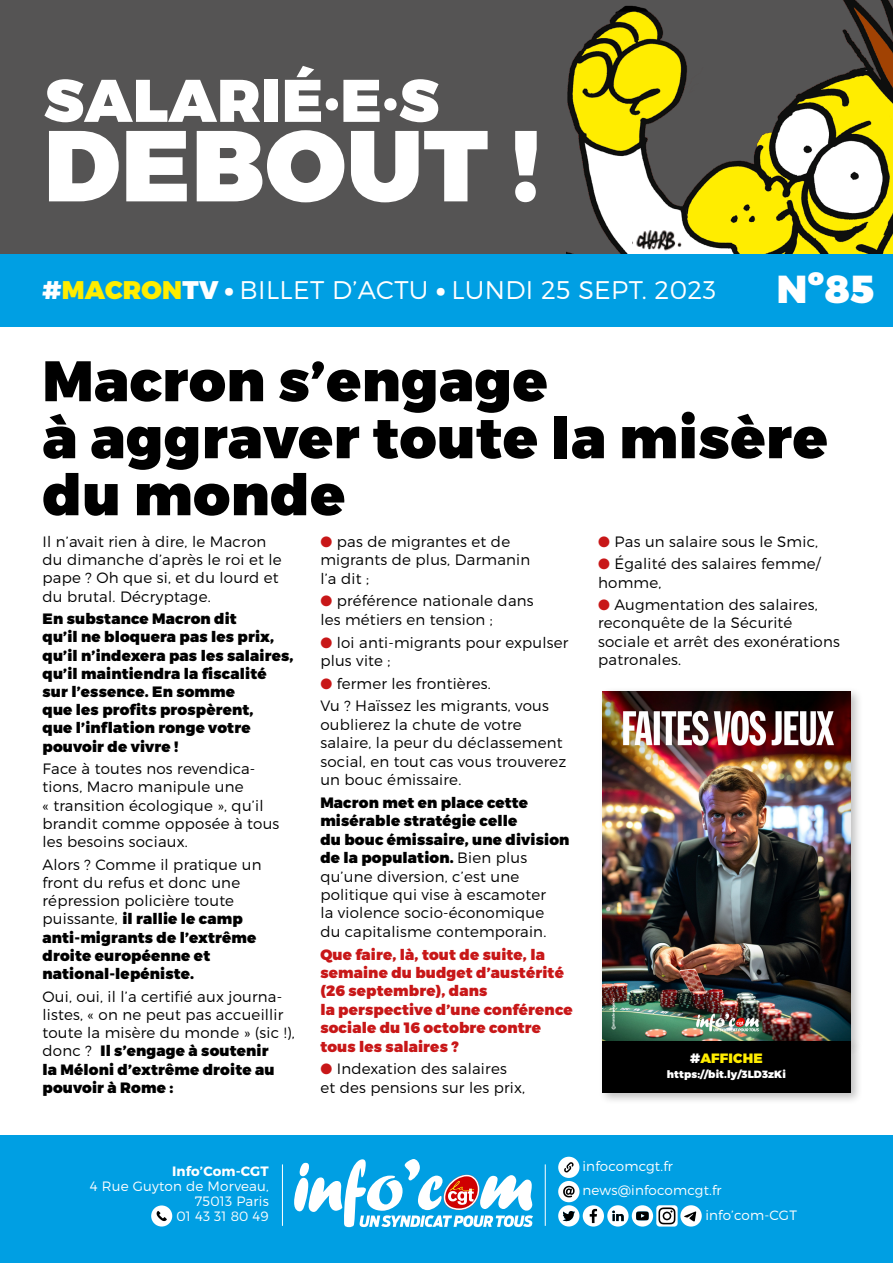
<style>
.page{position:relative;width:893px;height:1263px;background:#fff}
.page>*{position:absolute;margin:0;border:0;box-sizing:border-box;transform-origin:0 0}
.t1{font:900 100.5px "Montserrat";letter-spacing:.01em;color:#fff}
.t2{font:900 60px "Montserrat";letter-spacing:.01em;color:#fff}
.Titre{font:900 57px/57px "Montserrat";letter-spacing:.01em;color:#000}
.t3{font:900 39px "Montserrat";color:#fff}
.t4{font:300 25.5px "Montserrat";letter-spacing:.015em;color:#fff}
.Texte_courant{font:300 15px/18.3px "Montserrat";letter-spacing:.015em;color:#000}
.Texte_courant-2{font:900 15px/18.3px "Montserrat";letter-spacing:.01em;color:#000}
.Texte_courant-3{font:900 15px/18.5px "Montserrat";letter-spacing:.01em;color:#c81718}
.t5{font:300 13.5px/15px "Montserrat";letter-spacing:.015em;color:#fff;text-align:right}
.t6{font:900 13.5px "Montserrat";letter-spacing:.01em;color:#ffed00}
.t7{font:900 10.5px "Montserrat";letter-spacing:.01em;color:#fff}
.s1{font-weight:900}
.s2{font-weight:900;color:#ffed00}
.s3{font-weight:700}
.s4{color:#c81718}
.s5{color:#fff}
</style>
<div class="page">
<div style="left:0;top:0;width:893px;height:255px;background:#555454"></div>
<img style="left:567px;top:0;width:326px;height:254px">
<div style="left:0;top:254px;width:808px;height:72px;background:#009fe3"></div>
<img style="left:632px;top:226px;width:55px;height:28px">
<div style="left:758px;top:254px;width:135px;height:72px;background:#009fe3"></div>
<div style="left:0;top:1135px;width:893px;height:128px;background:#009fe3"></div>
<svg style="left:294px;top:1159px;width:239px;height:68px"></svg>
<div style="left:151px;top:1205px;width:21px;height:21px;background:#fff;border-radius:50%"></div>
<svg style="left:157px;top:1211px;width:10px;height:10px"></svg>
<hr style="left:545px;top:1164px;width:1px;height:62px;background:#fff">
<hr style="left:282px;top:1164px;width:1px;height:62px;background:#fff">
<div style="left:558px;top:1156px;width:21px;height:22px;background:#fff;border-radius:50%"></div>
<svg style="left:564px;top:1162px;width:10px;height:11px"></svg>
<div style="left:558px;top:1181px;width:21px;height:21px;background:#fff;border-radius:50%"></div>
<svg style="left:563px;top:1186px;width:12px;height:11px"></svg>
<svg style="left:558px;top:1205px;width:21px;height:21px"></svg>
<div style="left:583px;top:1205px;width:21px;height:21px;background:#fff;border-radius:50%"></div>
<svg style="left:590px;top:1209px;width:7px;height:14px"></svg>
<svg style="left:656px;top:1205px;width:22px;height:21px"></svg>
<svg style="left:607px;top:1205px;width:68px;height:21px"></svg>
<div style="left:680px;top:1205px;width:22px;height:21px;background:#fff;border-radius:50%"></div>
<svg style="left:684px;top:1211px;width:12px;height:10px"></svg>
<div style="left:598px;top:686px;width:265px;height:369px;background:#000;opacity:.25"></div>
<img style="left:602px;top:691px;width:248px;height:346px">
<div style="left:598px;top:1037px;width:265px;height:68px;background:#000;opacity:.25"></div>
<div style="left:602px;top:1041px;width:248px;height:52px;background:#000"></div>
<p class="t2" style="left:44px;top:63px;width:396px">SALARIÉ·E·S</p>
<p class="t1" style="left:44px;top:103px;width:498px">DEBOUT !</p>
<p class="t4" style="left:43px;top:274px;width:675px"><span class="s1">#</span><span class="s2">MACRON</span><span class="s1">TV •</span> BILLET D’ACTU <span class="s1">•</span> LUNDI 25 SEPT. 2023</p>
<p class="t3" style="left:777px;top:265px;width:99px">Nº85</p>
<p class="Titre" style="left:43px;top:354px;width:787px">Macron s’engage<br>à aggraver toute la misère du monde</p>
<p class="Texte_courant" style="left:43px;top:532px;width:241px">Il n’avait rien à dire, le Macron du dimanche d’après le roi et le pape ? Oh que si, et du lourd et du brutal. Décryptage.</p>
<p class="Texte_courant-2" style="left:43px;top:610px;width:253px">En substance Macron dit<br>qu’il ne bloquera pas les prix, qu’il n’indexera pas les salaires, qu’il maintiendra la fiscalité sur l’essence. En somme<br>que les profits prospèrent,<br>que l’inflation ronge votre pouvoir de vivre !</p>
<p class="Texte_courant" style="left:43px;top:759px;width:238px">Face à toutes nos revendica&shy;tions, Macro manipule une<br>« transition écologique », qu’il brandit comme opposée à tous les besoins sociaux.</p>
<p class="Texte_courant" style="left:43px;top:855px;width:221px">Alors ? Comme il pratique un front du refus et donc une répression policière toute puissante, <span class="s1">il rallie le camp anti-migrants de l’extrême droite européenne et national-lepéniste.</span></p>
<p class="Texte_courant" style="left:43px;top:987px;width:254px">Oui, oui, il l’a certifié aux journa&shy;listes, « on ne peut pas accueillir toute la misère du monde » (sic !), donc ? <span class="s1">Il s’engage à soutenir<br>la Méloni d’extrême droite au pouvoir à Rome :</span></p>
<p class="t5" style="left:90px;top:1163px;width:180px"><span class="s3">Info’Com-CGT<br></span>4 Rue Guyton de Morveau,<br>75013 Paris<br>01 43 31 80 49</p>
<p class="Texte_courant" style="left:320px;top:532px;width:211px"><span class="s4">●</span> pas de migrantes et de migrants de plus, Darmanin l’a dit ;</p>
<p class="Texte_courant" style="left:320px;top:591px;width:215px"><span class="s4">●</span> préférence nationale dans les métiers en tension ;</p>
<p class="Texte_courant" style="left:320px;top:633px;width:250px"><span class="s4">●</span> loi anti-migrants pour expulser plus vite ;</p>
<p class="Texte_courant" style="left:320px;top:674px;width:172px"><span class="s4">●</span> fermer les frontières.</p>
<p class="Texte_courant" style="left:320px;top:696px;width:247px">Vu ? Haïssez les migrants, vous oublierez la chute de votre salaire, la peur du déclassement social, en tout cas vous trouverez un bouc émissaire.</p>
<p class="Texte_courant" style="left:320px;top:793px;width:251px"><span class="s1">Macron met en place cette misérable stratégie celle<br>du bouc émissaire, une division de la population.</span> Bien plus qu’une diversion, c’est une politique qui vise à escamoter<br>la violence socio-économique<br>du capitalisme contemporain.</p>
<p class="Texte_courant-3" style="left:320px;top:945px;width:254px">Que faire, là, tout de suite, la semaine du budget d’austérité (26 septembre), dans<br>la perspective d’une conférence sociale du 16 octobre contre tous les salaires ?</p>
<p class="Texte_courant" style="left:320px;top:1060px;width:206px"><span class="s4">●</span> Indexation des salaires et des pensions sur les prix,</p>
<p class="Texte_courant" style="left:598px;top:532px;width:222px"><span class="s4">●</span> Pas un salaire sous le Smic,</p>
<p class="Texte_courant" style="left:598px;top:555px;width:224px"><span class="s4">●</span> Égalité des salaires femme/ homme,</p>
<p class="Texte_courant" style="left:598px;top:595px;width:243px"><span class="s4">●</span> Augmentation des salaires, reconquête de la Sécurité sociale et arrêt des exonérations patronales.</p>
<p class="t6" style="left:690px;top:1050px;width:74px"><span class="s5">#</span>AFFICHE</p>
<p class="t7" style="left:667px;top:1068px;width:121px">https://bit.ly/3LD3zKi</p>
<p class="t5" style="left:582px;top:1154px;width:141px;line-height:23.7px;text-align:left">infocomcgt.fr news@infocomcgt.fr</p>
<p class="t5" style="left:705px;top:1208px;width:93px">info’com-CGT</p>
</div>
